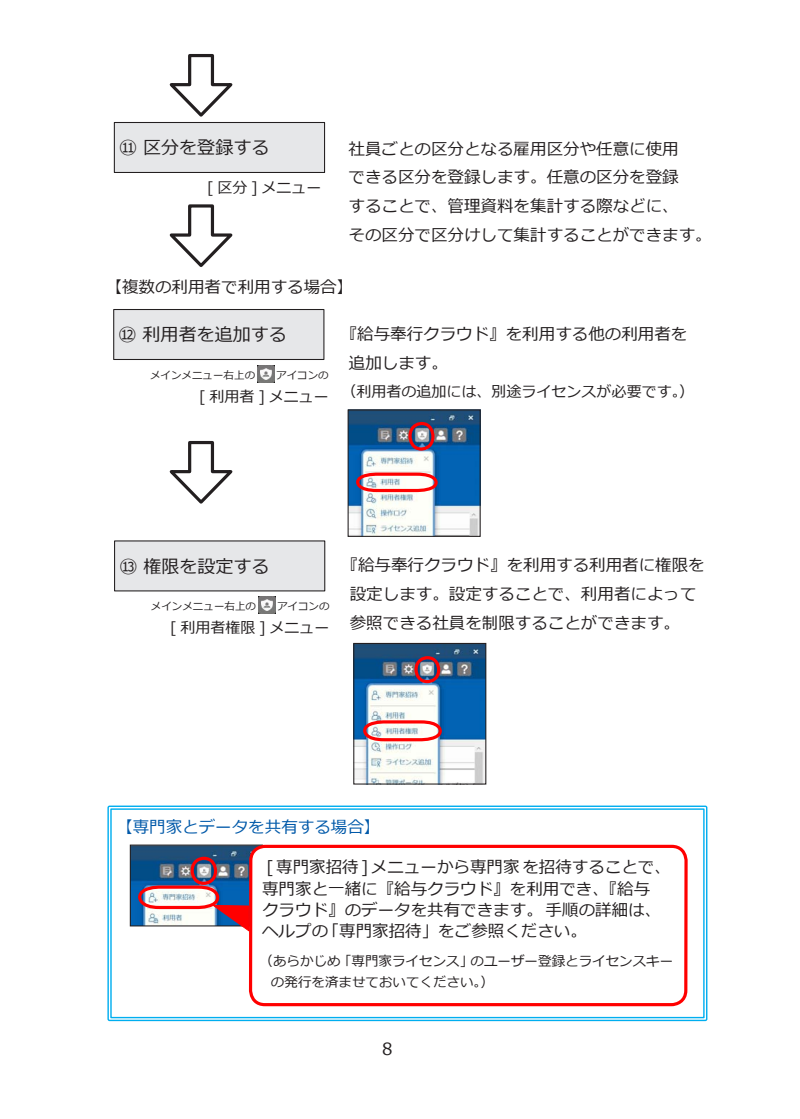
<style>
.page{position:relative;width:800px;height:1119px;background:#fff}
.page>*{position:absolute;margin:0;border:0;box-sizing:border-box;transform-origin:0 0}
.t1{font:18px "Meiryo";color:#231f20}
.t2{font:16.8px "Meiryo";color:#231f20}
.t3{font:16.5px/28.8px "Meiryo";color:#231f20}
.t4{font:16.5px "Meiryo";color:#0159a9}
.t5{font:15px "Meiryo";color:#231f20}
.t6{font:13.5px/21.3px "Meiryo";color:#231f20}
.t7{font:10.5px "Meiryo";color:#231f20}
</style>
<div class="page">
<div style="left:114px;top:122px;width:210px;height:50px;background:#e6e7e9"></div>
<div style="left:114px;top:122px;width:211px;height:51px;border:1px solid #231f20"></div>
<svg style="left:169px;top:204px;width:64px;height:63px"></svg>
<div style="left:114px;top:309px;width:210px;height:50px;background:#e6e7e9"></div>
<div style="left:113px;top:309px;width:211px;height:51px;border:1px solid #231f20"></div>
<img style="left:132px;top:846px;width:115px;height:78px">
<div style="left:130px;top:844px;width:133px;height:82px;border:1px solid #231f20"></div>
<svg style="left:247px;top:122px;width:442px;height:900px"></svg>
<svg style="left:136px;top:883px;width:126px;height:56px"></svg>
<div style="left:190px;top:856px;width:27px;height:28px;border:3px solid #f00;border-radius:50%"></div>
<svg style="left:169px;top:440px;width:64px;height:64px"></svg>
<div style="left:114px;top:541px;width:211px;height:50px;background:#e6e7e9"></div>
<img style="left:258px;top:596px;width:17px;height:17px">
<img style="left:355px;top:644px;width:129px;height:138px">
<div style="left:353px;top:642px;width:133px;height:142px;border:1px solid #231f20"></div>
<svg style="left:361px;top:718px;width:82px;height:24px"></svg>
<div style="left:414px;top:656px;width:26px;height:27px;border:3px solid #f00;border-radius:50%"></div>
<svg style="left:169px;top:54px;width:64px;height:63px"></svg>
<p class="t1" style="left:119px;top:137px;width:152px">⑪ 区分を登録する</p>
<p class="t3" style="left:348px;top:134px;width:364px">社員ごとの区分となる雇用区分や任意に使用<br>できる区分を登録します。任意の区分を登録<br>することで、管理資料を集計する際などに、<br>その区分で区分けして集計することができます。</p>
<p class="t5" style="left:207px;top:179px;width:116px">[ 区分 ] メニュー</p>
<p class="t3" style="left:105px;top:273px;width:249px">【複数の利用者で利用する場合】</p>
<p class="t1" style="left:118px;top:324px;width:170px">⑫ 利用者を追加する</p>
<p class="t7" style="left:150px;top:369px;width:180px">メインメニュー右上の　　アイコンの</p>
<p class="t5" style="left:199px;top:388px;width:131px">[ 利用者 ] メニュー</p>
<p class="t3" style="left:349px;top:320px;width:340px;text-indent:-8px">『給与奉行クラウド』を利用する他の利用者を追加します。</p>
<p class="t5" style="left:341px;top:382px;width:354px">（利用者の追加には、別途ライセンスが必要です。）</p>
<p class="t1" style="left:119px;top:556px;width:152px">⑬ 権限を設定する</p>
<p class="t7" style="left:151px;top:600px;width:180px">メインメニュー右上の　　アイコンの</p>
<p class="t5" style="left:170px;top:619px;width:161px">[ 利用者権限 ] メニュー</p>
<p class="t3" style="left:350px;top:551px;width:356px;text-indent:-8px">『給与奉行クラウド』を利用する利用者に権限を設定します。設定することで、利用者によって参照できる社員を制限することができます。</p>
<p class="t4" style="left:116px;top:817px;width:265px">【専門家とデータを共有する場合】</p>
<p class="t3" style="left:262px;top:856px;width:410px;line-height:21.3px">[専門家招待 ]メニューから専門家を招待することで、専門家と一緒に『給与クラウド』を利用でき、『給与<br>クラウド』のデータを共有できます。手順の詳細は、ヘルプの「専門家招待」をご参照ください。</p>
<p class="t6" style="left:271px;top:950px;width:403px;text-indent:-11px">（あらかじめ「専門家ライセンス」のユーザー登録とライセンスキーの発行を済ませておいてください。）</p>
<p class="t2" style="left:382px;top:1039px;width:12px">8</p>
</div>
